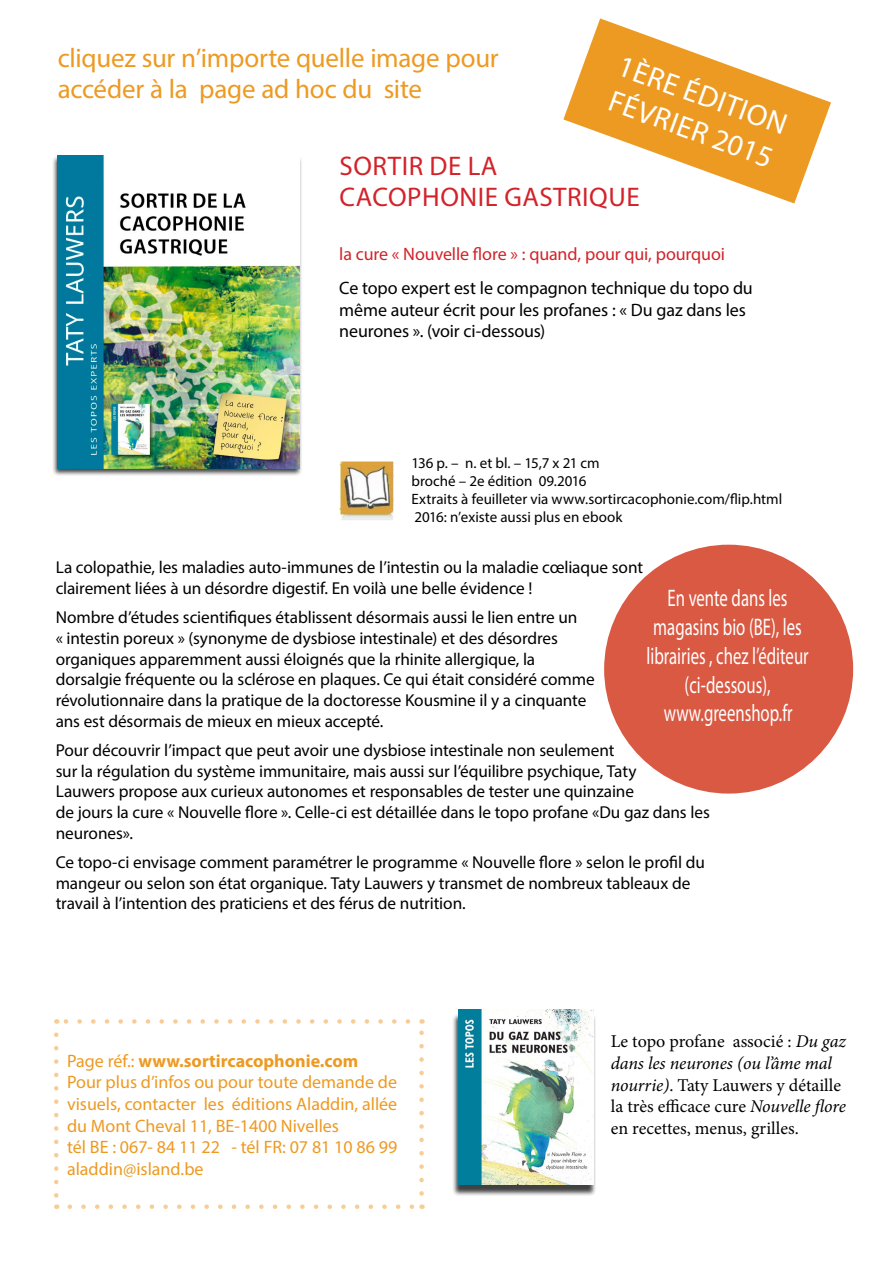
<style>
.page{position:relative;width:893px;height:1263px;background:#fff}
.page>*{position:absolute;margin:0;border:0;box-sizing:border-box;transform-origin:0 0}
.t1{font:30px/36px "Myriad Pro";color:#fff}
.t2{font:27px/31.5px "Myriad Pro";letter-spacing:-.01em;color:#ed9a22}
.t3{font:27px/31.5px "Myriad Pro";letter-spacing:.02em;color:#d2232a}
.t4{font:24px/28.8px "Myriad Pro";color:#fff;text-align:center;scale:.7 1}
.t5{font:18px/21.6px "Myriad Pro";color:#ed9a22}
.t6{font:18px/21.6px "Minion Pro";color:#000}
.t7{font:18px/21.6px "Myriad Pro";letter-spacing:-.01em;color:#000}
.t8{font:18px "Myriad Pro";letter-spacing:-.01em;color:#d2232a}
.t9{font:17.25px/20.7px "Myriad Pro";letter-spacing:-.01em;color:#000}
.t10{font:15px/18px "Myriad Pro";color:#000}
.s1{font-weight:700}
.s2{font-style:italic}
</style>
<div class="page">
<svg style="left:563px;top:18px;width:268px;height:185px;fill:#ed9a22"></svg>
<div style="left:452px;top:1013px;width:144px;height:184px;background:#000;opacity:.75"></div>
<img style="left:458px;top:1010px;width:136px;height:174px">
<div style="left:52px;top:155px;width:251px;height:322px;background:#000;opacity:.75"></div>
<img style="left:58px;top:156px;width:242px;height:312px">
<svg style="left:70px;top:1204px;width:344px;height:5px"></svg>
<svg style="left:63px;top:1019px;width:345px;height:5px"></svg>
<svg style="left:54px;top:1035px;width:4px;height:174px"></svg>
<svg style="left:419px;top:1019px;width:5px;height:174px"></svg>
<img style="left:339px;top:461px;width:55px;height:59px">
<div style="left:604px;top:545px;width:249px;height:248px;background:#d95943;border-radius:50%"></div>
<h2 class="t2" style="left:58px;top:42px;width:442px">cliquez sur n’importe quelle image pour accéder à la page ad hoc du site</h2>
<h1 class="t1" style="left:626px;top:47px;width:68px;rotate:20deg">1ère février</h1>
<h1 class="t1" style="left:691px;top:71px;width:34px;rotate:20deg">édition</h1>
<h1 class="t1" style="left:720px;top:120px;width:63px;rotate:20deg">2015</h1>
<h2 class="t3" style="left:340px;top:150px;width:302px">SORTIR DE LA<br>CACOPHONIE GASTRIQUE</h2>
<p class="t8" style="left:339px;top:243px;width:387px">la cure « Nouvelle flore » : quand, pour qui, pourquoi</p>
<p class="t7" style="left:339px;top:277px;width:415px">Ce topo expert est le compagnon technique du topo du même auteur écrit pour les profanes : « Du gaz dans les neurones ». (voir ci-dessous)</p>
<p class="t10" style="left:411px;top:453px;width:372px">136 p. – n. et bl. – 15,7 x 21 cm<br>broché – 2e édition 09.2016<br>Extraits à feuilleter via www.sortircacophonie.com/flip.html 2016: n’existe aussi plus en ebook</p>
<p class="t9" style="left:56px;top:557px;width:589px">La colopathie, les maladies auto-immunes de l’intestin ou la maladie cœliaque sont clairement liées à un désordre digestif. En voilà une belle évidence !</p>
<p class="t9" style="left:56px;top:607px;width:541px">Nombre d’études scientifiques établissent désormais aussi le lien entre un<br>« intestin poreux » (synonyme de dysbiose intestinale) et des désordres organiques apparemment aussi éloignés que la rhinite allergique, la dorsalgie fréquente ou la sclérose en plaques. Ce qui était considéré comme révolutionnaire dans la pratique de la doctoresse Kousmine il y a cinquante ans est désormais de mieux en mieux accepté.</p>
<p class="t9" style="left:56px;top:739px;width:656px">Pour découvrir l’impact que peut avoir une dysbiose intestinale non seulement<br>sur la régulation du système immunitaire, mais aussi sur l’équilibre psychique, Taty<br>Lauwers propose aux curieux autonomes et responsables de tester une quinzaine<br>de jours la cure « Nouvelle flore ». Celle-ci est détaillée dans le topo profane «Du gaz dans les neurones».</p>
<p class="t9" style="left:56px;top:851px;width:651px">Ce topo-ci envisage comment paramétrer le programme « Nouvelle flore » selon le profil du mangeur ou selon son état organique. Taty Lauwers y transmet de nombreux tableaux de travail à l’intention des praticiens et des férus de nutrition.</p>
<h3 class="t4" style="left:646px;top:583px;width:233px">En vente dans les magasins bio (BE), les librairies , chez l’éditeur (ci-dessous), www.greenshop.fr</h3>
<p class="t5" style="left:67px;top:1050px;width:332px">Page réf.: <span class="s1">www.sortircacophonie.com </span>Pour plus d’infos ou pour toute demande de visuels, contacter les éditions Aladdin, allée du Mont Cheval 11, BE-1400 Nivelles<br>tél BE : 067- 84 11 22 - tél FR: 07 81 10 86 99 aladdin@island.be</p>
<p class="t6" style="left:611px;top:1031px;width:237px">Le topo profane associé : <span class="s2">Du gaz dans les neurones (ou l’âme mal nourrie)</span>. Taty Lauwers y détaille la très efficace cure <span class="s2">Nouvelle flore </span>en recettes, menus, grilles.</p>
</div>
